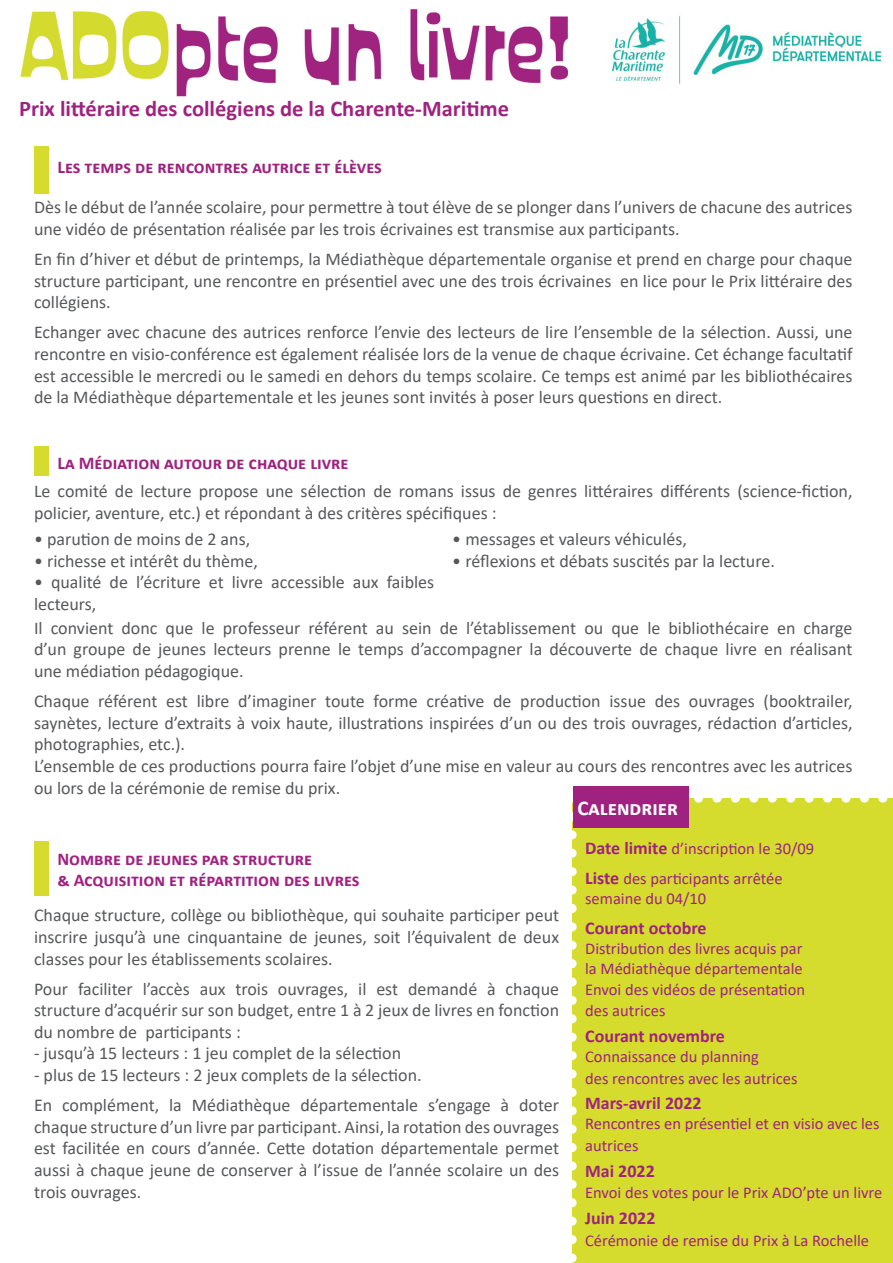
<style>
.page{position:relative;width:893px;height:1263px;background:#fff}
.page>*{position:absolute;margin:0;border:0;box-sizing:border-box;transform-origin:0 0}
.t1{font:700 22.5px "Calibri";color:#a02280}
.t2{font:700 21px "Calibri";color:#fff}
.t3{font:18px/21.6px "Calibri";color:#57585a;text-align:justify}
.t4{font:700 18px/21.6px "Calibri";color:#a02280}
.t5{font:16.5px/20.7px "Calibri";color:#a02280}
.s1{font-weight:700;font-size:18px}
</style>
<div class="page">
<img style="left:20px;top:9px;width:548px;height:88px">
<img style="left:611px;top:16px;width:271px;height:68px">
<div style="left:34px;top:446px;width:15px;height:30px;background:#d5dc2e"></div>
<div style="left:34px;top:841px;width:15px;height:55px;background:#d5dc2e"></div>
<div style="left:34px;top:146px;width:15px;height:48px;background:#d5dc2e"></div>
<div style="left:572px;top:798px;width:321px;height:465px;background:#d5dc2e"></div>
<svg style="left:694px;top:798px;width:189px;height:5px"></svg>
<svg style="left:572px;top:816px;width:5px;height:447px"></svg>
<div style="left:573px;top:786px;width:116px;height:41px;background:#a02280"></div>
<p class="t1" style="left:19px;top:93px;width:492px">Prix littéraire des collégiens de la Charente-Maritime</p>
<p class="t4" style="left:57px;top:156px;width:326px">Les temps de rencontres autrice et élèves</p>
<p class="t3" style="left:34px;top:196px;width:820px">Dès le début de l’année scolaire, pour permettre à tout élève de se plonger dans l’univers de chacune des autrices une vidéo de présentation réalisée par les trois écrivaines est transmise aux participants.</p>
<p class="t3" style="left:34px;top:248px;width:820px">En fin d’hiver et début de printemps, la Médiathèque départementale organise et prend en charge pour chaque structure participant, une rencontre en présentiel avec une des trois écrivaines en lice pour le Prix littéraire des collégiens.</p>
<p class="t3" style="left:34px;top:321px;width:820px">Echanger avec chacune des autrices renforce l’envie des lecteurs de lire l’ensemble de la sélection. Aussi, une rencontre en visio-conférence est également réalisée lors de la venue de chaque écrivaine. Cet échange facultatif est accessible le mercredi ou le samedi en dehors du temps scolaire. Ce temps est animé par les bibliothécaires de la Médiathèque départementale et les jeunes sont invités à poser leurs questions en direct.</p>
<p class="t4" style="left:57px;top:452px;width:293px">La Médiation autour de chaque livre</p>
<p class="t3" style="left:34px;top:480px;width:820px">Le comité de lecture propose une sélection de romans issus de genres littéraires différents (science-fiction, policier, aventure, etc.) et répondant à des critères spécifiques :</p>
<p class="t3" style="left:34px;top:528px;width:218px">• parution de moins de 2 ans,</p>
<p class="t3" style="left:34px;top:549px;width:225px">• richesse et intérêt du thème,</p>
<p class="t3" style="left:34px;top:571px;width:402px">• qualité de l’écriture et livre accessible aux faibles lecteurs,</p>
<p class="t3" style="left:452px;top:528px;width:236px">• messages et valeurs véhiculés,</p>
<p class="t3" style="left:452px;top:549px;width:324px">• réflexions et débats suscités par la lecture.</p>
<p class="t3" style="left:34px;top:616px;width:820px">Il convient donc que le professeur référent au sein de l’établissement ou que le bibliothécaire en charge d’un groupe de jeunes lecteurs prenne le temps d’accompagner la découverte de chaque livre en réalisant une médiation pédagogique.</p>
<p class="t3" style="left:34px;top:690px;width:820px;text-align:left">Chaque référent est libre d’imaginer toute forme créative de production issue des ouvrages (booktrailer, saynètes, lecture d’extraits à voix haute, illustrations inspirées d’un ou des trois ouvrages, rédaction d’articles, photographies, etc.).<br>L’ensemble de ces productions pourra faire l’objet d’une mise en valeur au cours des rencontres avec les autrices ou lors de la cérémonie de remise du prix.</p>
<p class="t4" style="left:57px;top:848px;width:304px">Nombre de jeunes par structure<br>&amp; Acquisition et répartition des livres</p>
<p class="t3" style="left:34px;top:904px;width:527px">Chaque structure, collège ou bibliothèque, qui souhaite participer peut inscrire jusqu’à une cinquantaine de jeunes, soit l’équivalent de deux classes pour les établissements scolaires.</p>
<p class="t3" style="left:34px;top:977px;width:527px">Pour faciliter l’accès aux trois ouvrages, il est demandé à chaque structure d’acquérir sur son budget, entre 1 à 2 jeux de livres en fonction du nombre de participants :</p>
<p class="t3" style="left:34px;top:1042px;width:369px">- jusqu’à 15 lecteurs : 1 jeu complet de la sélection</p>
<p class="t3" style="left:34px;top:1059px;width:527px;line-height:30.2px">- plus de 15 lecteurs : 2 jeux complets de la sélection.<br>En complément, la Médiathèque départementale s’engage à doter</p>
<p class="t3" style="left:34px;top:1115px;width:527px">chaque structure d’un livre par participant. Ainsi, la rotation des ouvrages est facilitée en cours d’année. Cette dotation départementale permet aussi à chaque jeune de conserver à l’issue de l’année scolaire un des trois ouvrages.</p>
<p class="t2" style="left:577px;top:793px;width:102px">Calendrier</p>
<p class="t5" style="left:585px;top:833px;width:230px;line-height:30.2px"><span class="s1">Date limite</span> d’inscription le 30/09<br><span class="s1">Liste</span> des participants arrêtée</p>
<p class="t5" style="left:585px;top:888px;width:123px">semaine du 04/10</p>
<p class="t4" style="left:585px;top:917px;width:123px">Courant octobre</p>
<p class="t5" style="left:585px;top:938px;width:221px">Distribution des livres acquis par la Médiathèque départementale<br>Envoi des vidéos de présentation des autrices</p>
<p class="t4" style="left:585px;top:1025px;width:141px">Courant novembre</p>
<p class="t5" style="left:585px;top:1045px;width:214px;line-height:21.6px">Connaissance du planning<br>des rencontres avec les autrices</p>
<p class="t4" style="left:585px;top:1092px;width:118px">Mars-avril 2022</p>
<p class="t5" style="left:585px;top:1112px;width:296px;line-height:21.6px">Rencontres en présentiel et en visio avec les autrices</p>
<p class="t4" style="left:585px;top:1159px;width:71px">Mai 2022</p>
<p class="t5" style="left:585px;top:1182px;width:299px">Envoi des votes pour le Prix ADO’pte un livre</p>
<p class="t4" style="left:585px;top:1207px;width:72px">Juin 2022</p>
<p class="t5" style="left:585px;top:1229px;width:285px">Cérémonie de remise du Prix à La Rochelle</p>
</div>
